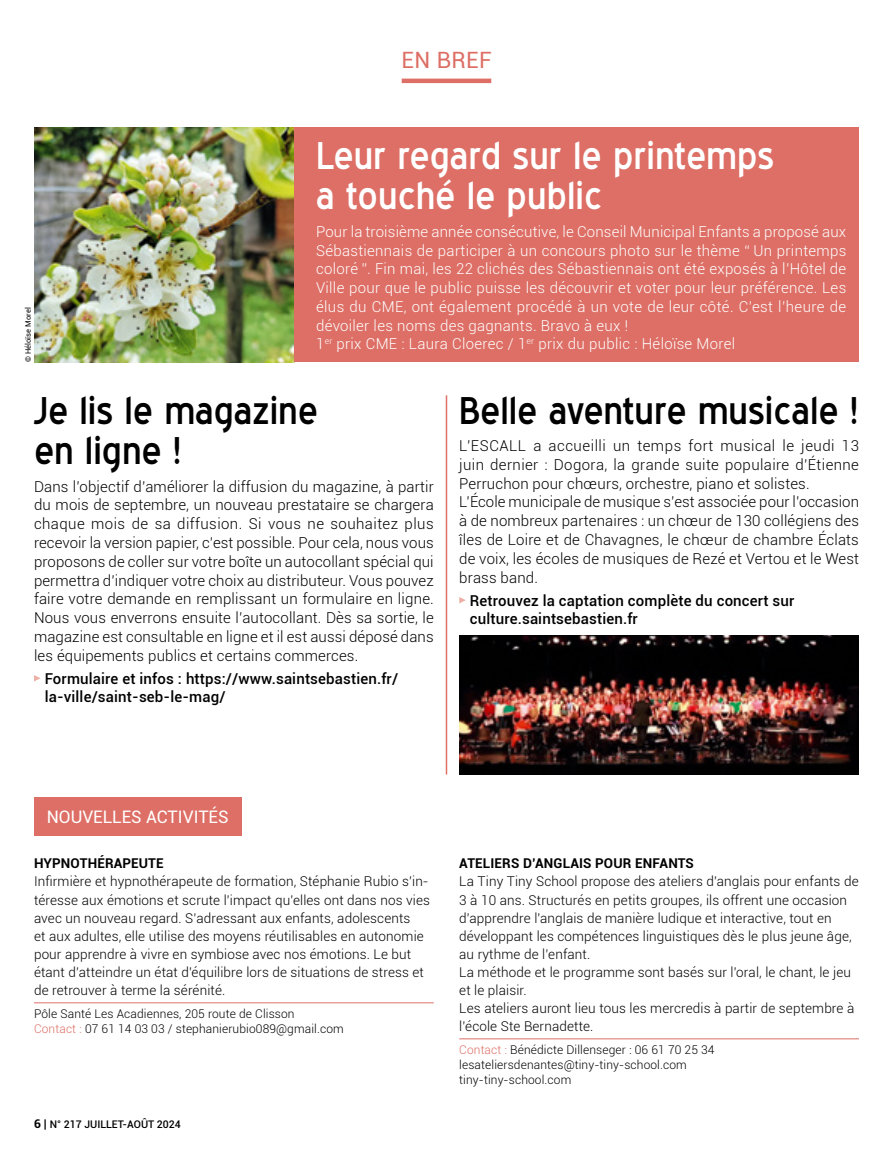
<style>
.page{position:relative;width:893px;height:1149px;background:#fff}
.page>*{position:absolute;margin:0;border:0;box-sizing:border-box;transform-origin:0 0}
.en_bref_TITRE{font:37.5px/40.5px "Blue Highway";color:#000}
.en_bref_TITRE-2{font:37.5px/40.5px "Blue Highway";color:#fff}
.t1{font:22.5px "Roboto";letter-spacing:.02em;color:#dd6f66}
.t2{font:17.25px "Roboto";color:#fff}
.TEXTE_COURANT{font:300 15px/18.8px "Roboto";letter-spacing:.01em;color:#000;text-align:justify}
.TEXTE_COURANT-2{font:300 15px/18.8px "Roboto";letter-spacing:.02em;color:#fff;text-align:justify}
.TEXTE_COURANT-3{font:500 15px/18.8px "Roboto";letter-spacing:.01em;color:#000}
.en_bref_TEXTE_COMMERCES{font:300 13.5px/18px "Roboto";letter-spacing:.01em;color:#000}
.en_bref_TITRE_COMMERCES{font:700 13.5px "Roboto";letter-spacing:.01em;color:#000}
.en_bref_CONTACT_COMMERCES{font:300 12px/15px "Roboto";letter-spacing:.01em;color:#000}
.t3{font:500 10.5px "Roboto";color:#000}
.LEGENDE{font:7.5px "Roboto";letter-spacing:.01em;color:#000}
.s1{color:#dd6f66}
.s2{font-weight:700;font-size:12px}
.s3{font-size:12px}
</style>
<div class="page">
<hr style="left:402px;top:79px;width:89px;height:4px;background:#dd6f66">
<div style="left:34px;top:797px;width:207px;height:38px;background:#dd6f66"></div>
<hr style="left:34px;top:1002px;width:400px;height:1px;background:#dd6f66">
<hr style="left:459px;top:1038px;width:400px;height:1px;background:#dd6f66">
<img style="left:459px;top:635px;width:400px;height:139px">
<svg style="left:459px;top:597px;width:7px;height:6px"></svg>
<img style="left:34px;top:128px;width:261px;height:234px">
<div style="left:295px;top:128px;width:564px;height:234px;background:#dd6f66"></div>
<svg style="left:34px;top:675px;width:7px;height:6px"></svg>
<hr style="left:446px;top:395px;width:1px;height:379px;background:#dd6f66">
<p class="LEGENDE" style="left:23px;top:362px;width:56px;rotate:-90deg">© Héloïse Morel</p>
<h2 class="t1" style="left:401px;top:44px;width:92px">EN BREF</h2>
<p class="en_bref_TITRE-2" style="left:316px;top:135px;width:460px">Leur regard sur le printemps a touché le public</p>
<p class="TEXTE_COURANT-2" style="left:316px;top:221px;width:532px">Pour la troisième année consécutive, le Conseil Municipal Enfants a proposé aux Sébastiennais de participer à un concours photo sur le thème “ Un printemps coloré ”. Fin mai, les 22 clichés des Sébastiennais ont été exposés à l’Hôtel de Ville pour que le public puisse les découvrir et voter pour leur préférence. Les élus du CME, ont également procédé à un vote de leur côté. C’est l’heure de dévoiler les noms des gagnants. Bravo à eux !</p>
<p class="TEXTE_COURANT-2" style="left:316px;top:334px;width:421px">1<sup>er</sup> prix CME : Laura Cloerec / 1<sup>er</sup> prix du public : Héloïse Morel</p>
<p class="en_bref_TITRE" style="left:34px;top:390px;width:285px">Je lis le magazine en ligne !</p>
<p class="TEXTE_COURANT" style="left:34px;top:476px;width:401px">Dans l’objectif d’améliorer la diffusion du magazine, à partir du mois de septembre, un nouveau prestataire se chargera chaque mois de sa diffusion. Si vous ne souhaitez plus recevoir la version papier, c’est possible. Pour cela, nous vous proposons de coller sur votre boîte un autocollant spécial qui permettra d’indiquer votre choix au distributeur. Vous pouvez faire votre demande en remplissant un formulaire en ligne.<br>Nous vous enverrons ensuite l’autocollant. Dès sa sortie, le magazine est consultable en ligne et il est aussi déposé dans les équipements publics et certains commerces.</p>
<p class="TEXTE_COURANT-3" style="left:45px;top:668px;width:355px">Formulaire et infos : https://www.saintsebastien.fr/ la-ville/saint-seb-le-mag/</p>
<p class="en_bref_TITRE" style="left:459px;top:390px;width:401px">Belle aventure musicale !</p>
<p class="TEXTE_COURANT" style="left:459px;top:436px;width:401px">L’ESCALL a accueilli un temps fort musical le jeudi 13 juin dernier : Dogora, la grande suite populaire d’Étienne Perruchon pour chœurs, orchestre, piano et solistes.</p>
<p class="TEXTE_COURANT" style="left:459px;top:492px;width:401px">L’École municipale de musique s’est associée pour l’occasion à de nombreux partenaires : un chœur de 130 collégiens des îles de Loire et de Chavagnes, le chœur de chambre Éclats de voix, les écoles de musiques de Rezé et Vertou et le West brass band.</p>
<p class="TEXTE_COURANT-3" style="left:470px;top:590px;width:326px">Retrouvez la captation complète du concert sur culture.saintsebastien.fr</p>
<p class="t2" style="left:47px;top:804px;width:183px">NOUVELLES ACTIVITÉS</p>
<p class="en_bref_TITRE_COMMERCES" style="left:34px;top:853px;width:131px">HYPNOTHÉRAPEUTE</p>
<p class="en_bref_TEXTE_COMMERCES" style="left:34px;top:872px;width:397px">Infirmière et hypnothérapeute de formation, Stéphanie Rubio s'in&shy;téresse aux émotions et scrute l'impact qu'elles ont dans nos vies avec un nouveau regard. S’adressant aux enfants, adolescents<br>et aux adultes, elle utilise des moyens réutilisables en autonomie pour apprendre à vivre en symbiose avec nos émotions. Le but étant d'atteindre un état d'équilibre lors de situations de stress et de retrouver à terme la sérénité.</p>
<p class="en_bref_CONTACT_COMMERCES" style="left:34px;top:1005px;width:311px">Pôle Santé Les Acadiennes, 205 route de Clisson<br><span class="s1">Contact :</span> 07 61 14 03 03 / stephanierubio089@gmail.com</p>
<p class="t3" style="left:34px;top:1116px;width:148px"><span class="s2">6</span> <span class="s3">|</span> N° 217 JUILLET-AOÛT 2024</p>
<p class="en_bref_TITRE_COMMERCES" style="left:459px;top:853px;width:236px">ATELIERS D’ANGLAIS POUR ENFANTS</p>
<p class="en_bref_TEXTE_COMMERCES" style="left:459px;top:872px;width:401px">La Tiny Tiny School propose des ateliers d'anglais pour enfants de 3 à 10 ans. Structurés en petits groupes, ils offrent une occasion d'apprendre l'anglais de manière ludique et interactive, tout en développant les compétences linguistiques dès le plus jeune âge, au rythme de l’enfant.<br>La méthode et le programme sont basés sur l'oral, le chant, le jeu et le plaisir.<br>Les ateliers auront lieu tous les mercredis à partir de septembre à l’école Ste Bernadette.</p>
<p class="en_bref_CONTACT_COMMERCES" style="left:459px;top:1041px;width:257px"><span class="s1">Contact :</span> Bénédicte Dillenseger : 06 61 70 25 34 lesateliersdenantes@tiny-tiny-school.com tiny-tiny-school.com</p>
</div>
